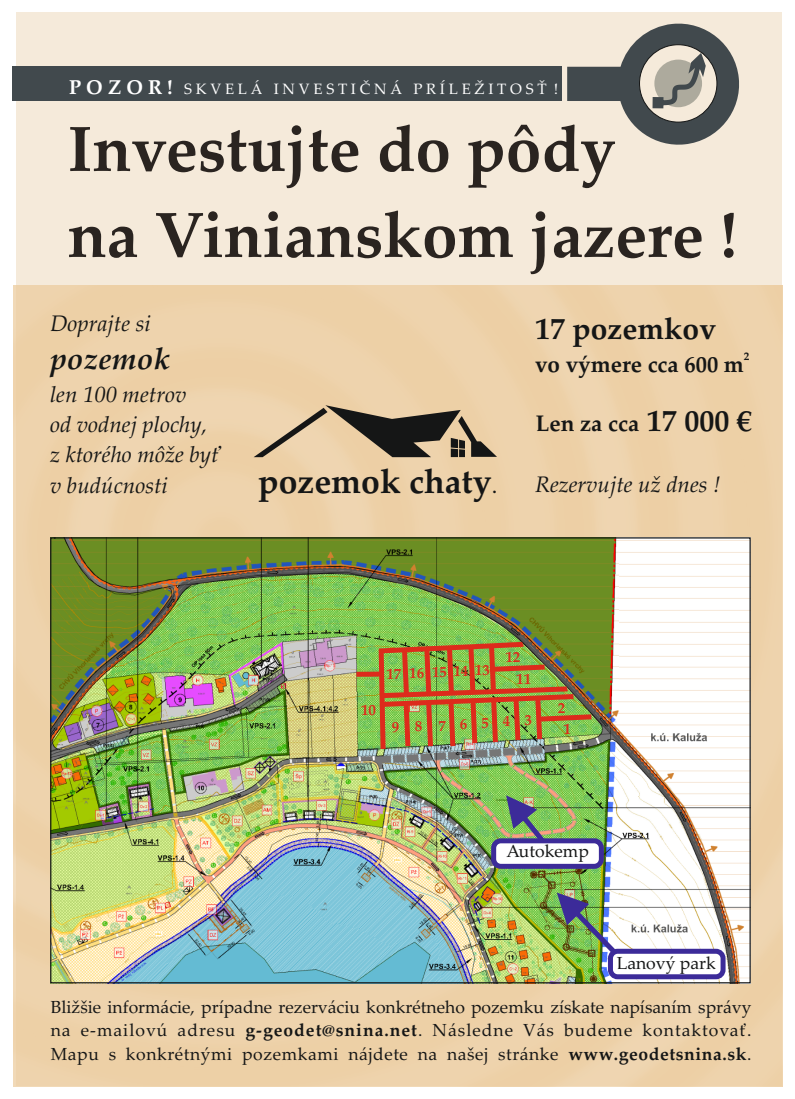
<style>
.page{position:relative;width:795px;height:1099px;background:#fff}
.page>*{position:absolute;margin:0;border:0;box-sizing:border-box;transform-origin:0 0}
.t1{font:700 63.75px/86px "Palatino Linotype";color:#2a2420}
.t2{font:700 33.75px "Palatino Linotype";color:#151616}
.t3{font:700 30px "Palatino Linotype";color:#151616}
.t4{font:italic 700 30px "Palatino Linotype";color:#151616}
.t5{font:italic 22.5px "Palatino Linotype";color:#151616}
.t6{font:700 22.5px "Palatino Linotype";color:#151616}
.t7{font:17.5px/23.6px "Palatino Linotype";color:#151616}
.t8{font:17.5px "Palatino Linotype";letter-spacing:.035em;color:#151616}
.t9{font:15px "Palatino Linotype";color:#fff}
.t10{font:700 15px "Palatino Linotype";color:#dd2b1c}
.t11{font:700 11.25px "Palatino Linotype";color:#151616}
.s1{font-weight:700;font-size:20px}
.s2{font-size:30px}
.s3{font-weight:400;font-size:22.5px}
.s4{font-weight:700}
</style>
<div class="page">
<div style="left:16px;top:12px;width:765px;height:1074px;background:#f5eada"></div>
<div style="left:14px;top:286px;width:768px;height:800px;background:#edd1a9"></div>
<div style="left:12px;top:67px;width:549px;height:34px;background:#41494d"></div>
<svg style="left:567px;top:23px;width:172px;height:122px"></svg>
<svg style="left:253px;top:405px;width:244px;height:52px;background:#a39178"></svg>
<img style="left:52px;top:539px;width:696px;height:442px">
<img style="left:619px;top:659px;width:129px;height:35px">
<img style="left:619px;top:625px;width:129px;height:34px">
<img style="left:619px;top:590px;width:129px;height:35px">
<img style="left:619px;top:579px;width:129px;height:11px">
<img style="left:619px;top:540px;width:129px;height:39px">
<img style="left:351px;top:637px;width:245px;height:117px">
<div style="left:491px;top:838px;width:112px;height:31px;background:#fff;border:5px solid #3c2b99;border-radius:7px"></div>
<div style="left:607px;top:948px;width:118px;height:31px;background:#fff;border:5px solid #3c2b99;border-radius:7px"></div>
<img style="left:556px;top:892px;width:60px;height:61px">
<svg style="left:506px;top:795px;width:38px;height:47px;background:#6f8477"></svg>
<p class="t9" style="left:69px;top:83px;width:490px"><span class="s1">P O Z O R !</span> S K V E L Á I N V E S T I Č N Á P R Í L E Ž I T O S Ť !</p>
<h1 class="t1" style="left:68px;top:114px;width:671px">Investujte do pôdy<br>na Vinianskom jazere !</h1>
<p class="t5" style="left:50px;top:314px;width:102px">Doprajte si</p>
<h3 class="t4" style="left:50px;top:347px;width:122px">pozemok</h3>
<p class="t5" style="left:50px;top:385px;width:138px">len 100 metrov</p>
<p class="t5" style="left:50px;top:416px;width:159px">od vodnej plochy,</p>
<p class="t5" style="left:50px;top:446px;width:172px">z ktorého môže byť</p>
<p class="t5" style="left:50px;top:476px;width:119px">v budúcnosti</p>
<h3 class="t3" style="left:535px;top:317px;width:182px">17 pozemkov</h3>
<p class="t11" style="left:743px;top:352px;width:7px">2</p>
<p class="t6" style="left:535px;top:355px;width:210px">vo výmere cca 600 m</p>
<p class="t6" style="left:535px;top:415px;width:218px">Len za cca <span class="s2">17 000 €</span></p>
<h2 class="t2" style="left:258px;top:468px;width:241px">pozemok chaty<span class="s3">.</span></h2>
<p class="t5" style="left:535px;top:476px;width:187px">Rezervujte už dnes !</p>
<p class="t10" style="left:361px;top:704px;width:16px">10</p>
<p class="t10" style="left:386px;top:668px;width:16px">17</p>
<p class="t10" style="left:409px;top:665px;width:82px">16 15 14 13</p>
<p class="t10" style="left:505px;top:651px;width:16px">12</p>
<p class="t10" style="left:516px;top:673px;width:16px">11</p>
<p class="t10" style="left:391px;top:720px;width:77px">9876</p>
<p class="t10" style="left:481px;top:715px;width:52px">543</p>
<p class="t10" style="left:557px;top:702px;width:9px">2</p>
<p class="t10" style="left:563px;top:722px;width:9px">1</p>
<p class="t7" style="left:506px;top:841px;width:84px">Autokemp</p>
<p class="t7" style="left:616px;top:953px;width:101px">Lanový park</p>
<p class="t7" style="left:51px;top:996px;width:702px">Bližšie informácie, prípadne rezerváciu konkrétneho pozemku získate napísaním správy na e-mailovú adresu <span class="s4">g-geodet@snina.net</span>. Následne Vás budeme kontaktovať.</p>
<p class="t8" style="left:51px;top:1047px;width:702px">Mapu s konkrétnými pozemkami nájdete na našej stránke <span class="s4">www.geodetsnina.sk</span>.</p>
</div>
